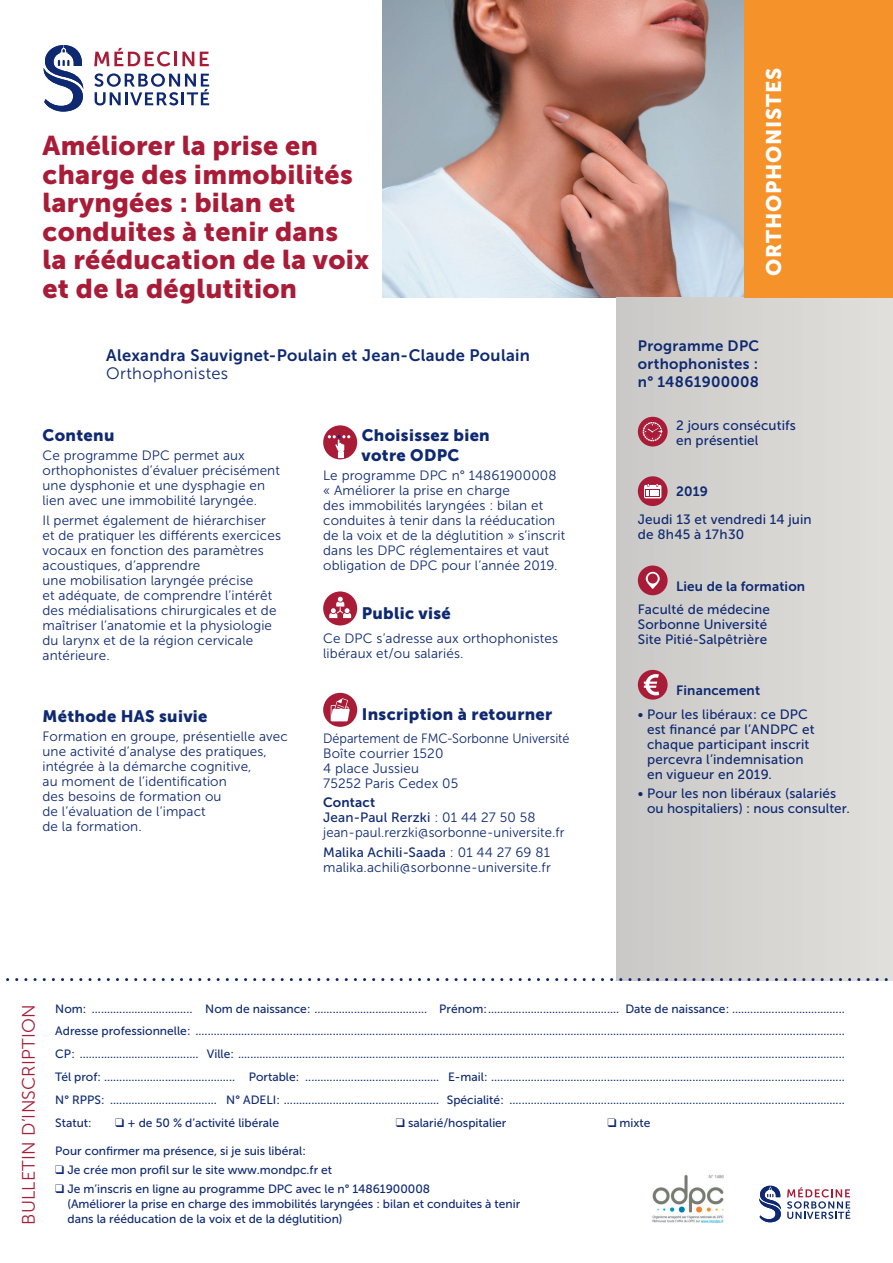
<style>
.page{position:relative;width:893px;height:1263px;background:#fff}
.page>*{position:absolute;margin:0;border:0;box-sizing:border-box;transform-origin:0 0}
.t1{font:27px/28.5px "Museo Sans 900";letter-spacing:.01em;color:#a91c38}
.t2{font:21px "Museo Sans 900";letter-spacing:.04em;color:#fff}
.t3{font:18px "Museo Sans 300";letter-spacing:.01em;color:#a91c38}
.t4{font:16.5px/19.5px "Museo Sans 900";letter-spacing:.02em;color:#0e2971}
.t5{font:16.5px "Museo Sans 700";letter-spacing:.02em;color:#0e2971}
.t6{font:16.5px "Museo Sans 300";letter-spacing:.02em;color:#0e2971}
.t7{font:15px/18px "Museo Sans 700";letter-spacing:.02em;color:#0e2971;text-align:justify}
.t8{font:13.5px/15px "Museo Sans 300";letter-spacing:.01em;color:#0e2971}
.t9{font:13.5px/15px "Museo Sans 500";letter-spacing:.01em;color:#0e2971}
.t10{font:13.5px/15px "Museo Sans 300";letter-spacing:.01em;color:#0e2971;scale:.94 1}
.t11{font:13.5px "Museo Sans 700";letter-spacing:.01em;color:#0e2971}
.t12{font:12px/23px "Museo Sans 500";color:#0e2971;text-align:justify}
.s1{font-family:"Museo Sans 300"}
</style>
<div class="page">
<div style="left:323px;top:425px;width:34px;height:34px;background:#a91c38;border-radius:50%"></div>
<svg style="left:328px;top:435px;width:22px;height:23px"></svg>
<div style="left:323px;top:591px;width:34px;height:34px;background:#a91c38;border-radius:50%"></div>
<svg style="left:329px;top:597px;width:22px;height:21px"></svg>
<svg style="left:323px;top:693px;width:34px;height:34px"></svg>
<svg style="left:331px;top:698px;width:19px;height:23px"></svg>
<img style="left:383px;top:0;width:361px;height:298px">
<div style="left:617px;top:298px;width:276px;height:682px;background:#d6d4d1"></div>
<div style="left:638px;top:417px;width:30px;height:29px;background:#a91c38;border-radius:50%"></div>
<svg style="left:643px;top:422px;width:20px;height:19px"></svg>
<div style="left:638px;top:476px;width:30px;height:30px;background:#a91c38;border-radius:50%"></div>
<svg style="left:644px;top:484px;width:17px;height:14px"></svg>
<div style="left:638px;top:565px;width:30px;height:30px;background:#a91c38;border-radius:50%"></div>
<svg style="left:646px;top:572px;width:14px;height:17px"></svg>
<div style="left:648px;top:573px;width:10px;height:10px;background:#a91c38;border-radius:50%"></div>
<div style="left:638px;top:670px;width:30px;height:30px;background:#a91c38;border-radius:50%"></div>
<svg style="left:644px;top:674px;width:15px;height:21px"></svg>
<svg style="left:94px;top:48px;width:76px;height:18px"></svg>
<hr style="left:174px;top:52px;width:3px;height:14px;background:#a91c38">
<svg style="left:182px;top:52px;width:12px;height:14px"></svg>
<svg style="left:200px;top:52px;width:9px;height:14px"></svg>
<svg style="left:44px;top:45px;width:40px;height:67px"></svg>
<svg style="left:94px;top:73px;width:115px;height:33px"></svg>
<svg style="left:6px;top:978px;width:887px;height:3px"></svg>
<img style="left:652px;top:1175px;width:72px;height:48px">
<div style="left:744px;top:0;width:149px;height:298px;background:#f6922a"></div>
<svg style="left:759px;top:1186px;width:91px;height:36px"></svg>
<h1 class="t1" style="left:43px;top:131px;width:328px">Améliorer la prise en charge des immobilités laryngées : bilan et conduites à tenir dans<br>la rééducation de la voix et de la déglutition</h1>
<h3 class="t5" style="left:106px;top:346px;width:425px">Alexandra Sauvignet-Poulain et Jean-Claude Poulain</h3>
<h3 class="t6" style="left:106px;top:364px;width:123px">Orthophonistes</h3>
<h3 class="t4" style="left:43px;top:425px;width:73px">Contenu</h3>
<p class="t8" style="left:43px;top:448px;width:239px">Ce programme DPC permet aux orthophonistes d’évaluer précisément une dysphonie et une dysphagie en lien avec une immobilité laryngée.</p>
<p class="t8" style="left:43px;top:513px;width:240px">Il permet également de hiérarchiser et de pratiquer les différents exercices vocaux en fonction des paramètres acoustiques, d’apprendre<br>une mobilisation laryngée précise<br>et adéquate, de comprendre l’intérêt des médialisations chirurgicales et de maîtriser l’anatomie et la physiologie du larynx et de la région cervicale antérieure.</p>
<h3 class="t4" style="left:43px;top:706px;width:167px">Méthode HAS suivie</h3>
<p class="t8" style="left:43px;top:729px;width:247px">Formation en groupe, présentielle avec une activité d’analyse des pratiques, intégrée à la démarche cognitive,<br>au moment de l’identification<br>des besoins de formation ou<br>de l’évaluation de l’impact<br>de la formation.</p>
<h3 class="t4" style="left:361px;top:425px;width:130px">Choisissez bien votre ODPC</h3>
<p class="t8" style="left:323px;top:468px;width:244px">Le programme DPC n° 14861900008 « Améliorer la prise en charge<br>des immobilités laryngées : bilan et conduites à tenir dans la rééducation de la voix et de la déglutition » s’inscrit dans les DPC réglementaires et vaut obligation de DPC pour l’année 2019.</p>
<h3 class="t4" style="left:362px;top:603px;width:91px">Public visé</h3>
<p class="t8" style="left:323px;top:631px;width:236px">Ce DPC s’adresse aux orthophonistes libéraux et/ou salariés.</p>
<h3 class="t4" style="left:362px;top:704px;width:192px">Inscription à retourner</h3>
<p class="t10" style="left:323px;top:731px;width:264px">Département de FMC-Sorbonne Université<br>Boîte courrier 1520<br>4 place Jussieu<br>75252 Paris Cedex 05</p>
<p class="t11" style="left:323px;top:795px;width:53px">Contact</p>
<p class="t9" style="left:323px;top:810px;width:214px">Jean-Paul Rerzki <span class="s1">: 01 44 27 50 58</span></p>
<p class="t8" style="left:323px;top:825px;width:243px">jean-paul.rerzki@sorbonne-universite.fr</p>
<p class="t9" style="left:323px;top:845px;width:228px">Malika Achili-Saada <span class="s1">: 01 44 27 69 81</span></p>
<p class="t8" style="left:323px;top:860px;width:229px">malika.achili@sorbonne-universite.fr</p>
<h2 class="t2" style="left:762px;top:276px;width:210px;rotate:-90deg">ORTHOPHONISTES</h2>
<p class="t7" style="left:638px;top:337px;width:123px">Programme DPC orthophonistes : n° 14861900008</p>
<p class="t9" style="left:676px;top:418px;width:121px">2 jours consécutifs en présentiel</p>
<p class="t11" style="left:676px;top:484px;width:33px">2019</p>
<p class="t9" style="left:638px;top:512px;width:175px">Jeudi 13 et vendredi 14 juin de 8 h 45 à 17 h 30</p>
<p class="t11" style="left:676px;top:578px;width:131px">Lieu de la formation</p>
<p class="t9" style="left:638px;top:602px;width:134px">Faculté de médecine<br>Sorbonne Université<br>Site Pitié-Salpêtrière</p>
<p class="t11" style="left:676px;top:683px;width:85px">Financement</p>
<p class="t9" style="left:647px;top:707px;width:169px;text-indent:-9px">• Pour les libéraux : ce DPC est financé par l’ANDPC et chaque participant inscrit percevra l’indemnisation en vigueur en 2019.</p>
<p class="t9" style="left:647px;top:786px;width:204px;text-indent:-9px">• Pour les non libéraux (salariés ou hospitaliers) : nous consulter.</p>
<h3 class="t3" style="left:19px;top:1225px;width:222px;rotate:-90deg">BULLETIN D’INSCRIPTION</h3>
<p class="t12" style="left:55px;top:997px;width:791px">Nom : ................................. Nom de naissance : ..................................... Prénom :........................................... Date de naissance : .....................................<br>Adresse professionnelle : .....................................................................................................................................................................................................................<br>CP : ....................................... Ville : .......................................................................................................................................................................................................<br>Tél prof : ........................................... Portable : ............................................ E-mail : ....................................................................................................................<br>N° RPPS : ................................... N° ADELI : ................................................... Spécialité : ..............................................................................................................<br>Statut :</p>
<p class="t12" style="left:115px;top:1111px;width:165px">❑ + de 50 % d’activité libérale</p>
<p class="t12" style="left:396px;top:1111px;width:112px">❑ salarié/hospitalier</p>
<p class="t12" style="left:607px;top:1111px;width:45px">❑ mixte</p>
<p class="t12" style="left:55px;top:1139px;width:252px">Pour confirmer ma présence, si je suis libéral :</p>
<p class="t12" style="left:55px;top:1158px;width:278px">❑ Je crée mon profil sur le site www.mondpc.fr et</p>
<p class="t12" style="left:67px;top:1182px;width:454px;line-height:15px;text-indent:-12px">❑ Je m’inscris en ligne au programme DPC avec le n° 14861900008<br>(Améliorer la prise en charge des immobilités laryngées : bilan et conduites à tenir</p>
<p class="t12" style="left:67px;top:1208px;width:277px">dans la rééducation de la voix et de la déglutition)</p>
</div>
